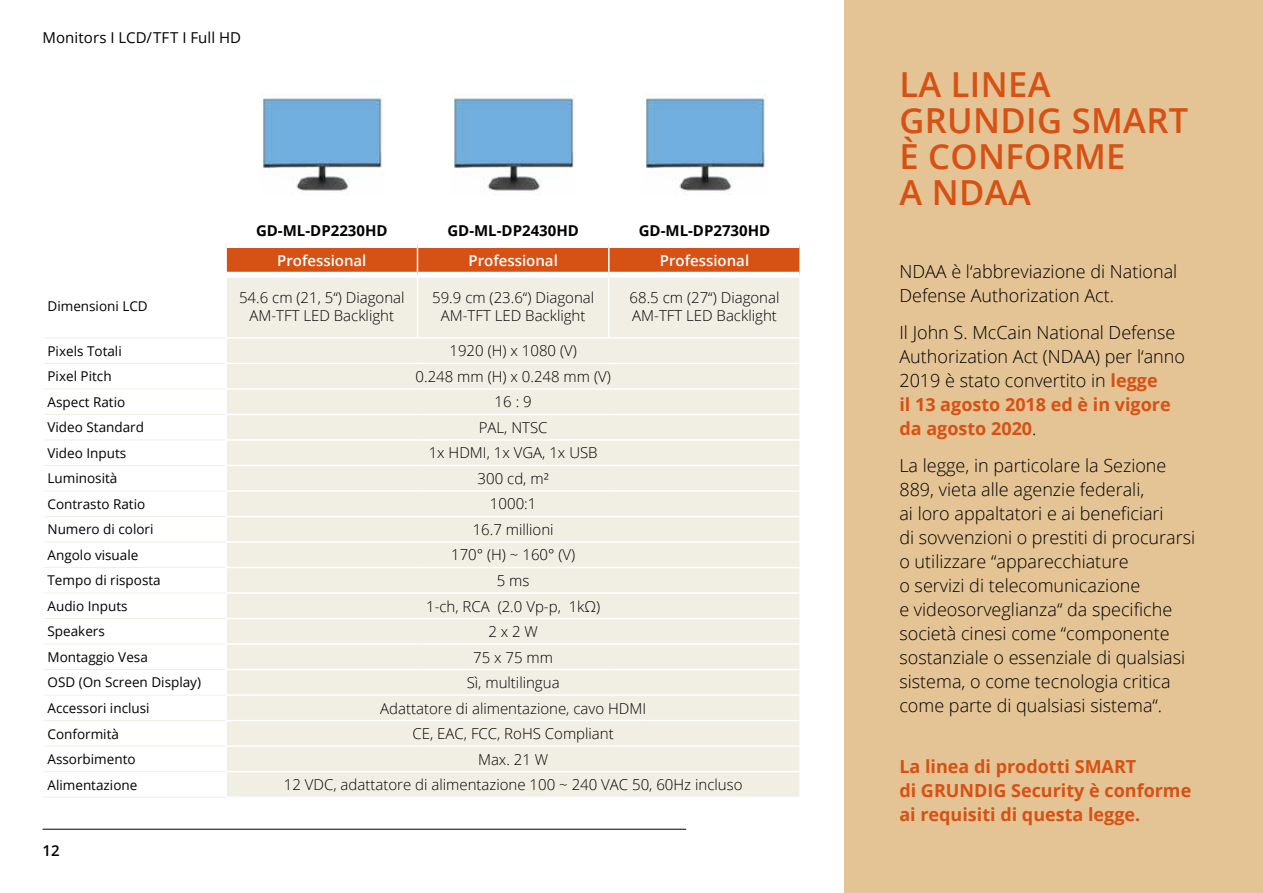
<style>
.page{position:relative;width:1263px;height:893px;background:#fff}
.page>*{position:absolute;margin:0;border:0;box-sizing:border-box;transform-origin:0 0}
.t1{font:600 34.5px/36px "Open Sans";letter-spacing:.01em;color:#d65114}
.t2{font:300 18px/24px "Open Sans";color:#000}
.t3{font:700 18px/24px "Open Sans";color:#d65114}
.t4{font:300 15px/18px "Open Sans";color:#000;text-align:center}
.t5{font:700 15px "Open Sans";color:#000}
.t6{font:600 15px "Open Sans";color:#fff}
.t7{font:15px "Open Sans";letter-spacing:.005em;color:#000}
.t8{font:600 15px "Open Sans";color:#000}
.t9{font:13.5px "Open Sans";color:#000}
.s1{font-weight:700;color:#d65114}
</style>
<div class="page">
<div style="left:227px;top:278px;width:572px;height:519px;background:#f1efe3"></div>
<svg style="left:44px;top:338px;width:181px;height:408px"></svg>
<hr style="left:43px;top:797px;width:183px;height:1px;background:#f1efe3">
<hr style="left:417px;top:278px;width:1px;height:59px;background:#fff">
<hr style="left:608px;top:278px;width:2px;height:59px;background:#fff">
<hr style="left:225px;top:337px;width:192px;height:2px;background:#fff">
<hr style="left:417px;top:337px;width:192px;height:2px;background:#fff">
<hr style="left:609px;top:337px;width:192px;height:2px;background:#fff">
<hr style="left:225px;top:363px;width:192px;height:1px;background:#fff">
<hr style="left:417px;top:363px;width:192px;height:1px;background:#fff">
<hr style="left:609px;top:363px;width:192px;height:1px;background:#fff">
<hr style="left:225px;top:388px;width:192px;height:2px;background:#fff">
<hr style="left:417px;top:388px;width:192px;height:2px;background:#fff">
<hr style="left:609px;top:388px;width:192px;height:2px;background:#fff">
<hr style="left:225px;top:414px;width:192px;height:1px;background:#fff">
<hr style="left:417px;top:414px;width:192px;height:1px;background:#fff">
<hr style="left:609px;top:414px;width:192px;height:1px;background:#fff">
<hr style="left:225px;top:439px;width:192px;height:2px;background:#fff">
<hr style="left:417px;top:439px;width:192px;height:2px;background:#fff">
<hr style="left:609px;top:439px;width:192px;height:2px;background:#fff">
<hr style="left:225px;top:465px;width:192px;height:1px;background:#fff">
<hr style="left:417px;top:465px;width:192px;height:1px;background:#fff">
<hr style="left:609px;top:465px;width:192px;height:1px;background:#fff">
<hr style="left:225px;top:490px;width:192px;height:2px;background:#fff">
<hr style="left:417px;top:490px;width:192px;height:2px;background:#fff">
<hr style="left:609px;top:490px;width:192px;height:2px;background:#fff">
<hr style="left:225px;top:516px;width:192px;height:1px;background:#fff">
<hr style="left:417px;top:516px;width:192px;height:1px;background:#fff">
<hr style="left:609px;top:516px;width:192px;height:1px;background:#fff">
<hr style="left:225px;top:541px;width:192px;height:2px;background:#fff">
<hr style="left:417px;top:541px;width:192px;height:2px;background:#fff">
<hr style="left:609px;top:541px;width:192px;height:2px;background:#fff">
<hr style="left:225px;top:567px;width:192px;height:1px;background:#fff">
<hr style="left:417px;top:567px;width:192px;height:1px;background:#fff">
<hr style="left:609px;top:567px;width:192px;height:1px;background:#fff">
<hr style="left:225px;top:592px;width:192px;height:2px;background:#fff">
<hr style="left:417px;top:592px;width:192px;height:2px;background:#fff">
<hr style="left:609px;top:592px;width:192px;height:2px;background:#fff">
<hr style="left:225px;top:618px;width:192px;height:1px;background:#fff">
<hr style="left:417px;top:618px;width:192px;height:1px;background:#fff">
<hr style="left:609px;top:618px;width:192px;height:1px;background:#fff">
<hr style="left:225px;top:643px;width:192px;height:2px;background:#fff">
<hr style="left:417px;top:643px;width:192px;height:2px;background:#fff">
<hr style="left:609px;top:643px;width:192px;height:2px;background:#fff">
<hr style="left:225px;top:669px;width:192px;height:1px;background:#fff">
<hr style="left:417px;top:669px;width:192px;height:1px;background:#fff">
<hr style="left:609px;top:669px;width:192px;height:1px;background:#fff">
<hr style="left:225px;top:694px;width:192px;height:2px;background:#fff">
<hr style="left:417px;top:694px;width:192px;height:2px;background:#fff">
<hr style="left:609px;top:694px;width:192px;height:2px;background:#fff">
<hr style="left:225px;top:720px;width:192px;height:1px;background:#fff">
<hr style="left:417px;top:720px;width:192px;height:1px;background:#fff">
<hr style="left:609px;top:720px;width:192px;height:1px;background:#fff">
<hr style="left:225px;top:745px;width:192px;height:2px;background:#fff">
<hr style="left:417px;top:745px;width:192px;height:2px;background:#fff">
<hr style="left:609px;top:745px;width:192px;height:2px;background:#fff">
<hr style="left:225px;top:771px;width:192px;height:1px;background:#fff">
<hr style="left:417px;top:771px;width:192px;height:1px;background:#fff">
<hr style="left:609px;top:771px;width:192px;height:1px;background:#fff">
<hr style="left:44px;top:337px;width:181px;height:1px;background:#f1efe3">
<hr style="left:44px;top:363px;width:181px;height:1px;background:#f1efe3">
<hr style="left:44px;top:389px;width:181px;height:1px;background:#f1efe3">
<hr style="left:44px;top:414px;width:181px;height:1px;background:#f1efe3">
<hr style="left:44px;top:440px;width:181px;height:1px;background:#f1efe3">
<hr style="left:44px;top:465px;width:181px;height:1px;background:#f1efe3">
<hr style="left:44px;top:491px;width:181px;height:1px;background:#f1efe3">
<hr style="left:44px;top:516px;width:181px;height:1px;background:#f1efe3">
<hr style="left:44px;top:542px;width:181px;height:1px;background:#f1efe3">
<hr style="left:44px;top:567px;width:181px;height:1px;background:#f1efe3">
<hr style="left:44px;top:593px;width:181px;height:1px;background:#f1efe3">
<hr style="left:44px;top:618px;width:181px;height:1px;background:#f1efe3">
<hr style="left:44px;top:644px;width:181px;height:1px;background:#f1efe3">
<hr style="left:44px;top:669px;width:181px;height:1px;background:#f1efe3">
<hr style="left:44px;top:695px;width:181px;height:1px;background:#f1efe3">
<hr style="left:44px;top:720px;width:181px;height:1px;background:#f1efe3">
<hr style="left:44px;top:746px;width:181px;height:1px;background:#f1efe3">
<hr style="left:44px;top:771px;width:181px;height:1px;background:#f1efe3">
<svg style="left:226px;top:245px;width:573px;height:30px;background:#db6631"></svg>
<hr style="left:608px;top:248px;width:2px;height:24px;background:#fff">
<div style="left:227px;top:272px;width:190px;height:6px;background:#fff"></div>
<div style="left:417px;top:272px;width:192px;height:6px;background:#fff"></div>
<div style="left:609px;top:272px;width:190px;height:6px;background:#fff"></div>
<img style="left:263px;top:93px;width:121px;height:102px">
<img style="left:454px;top:93px;width:122px;height:102px">
<img style="left:646px;top:93px;width:121px;height:102px">
<hr style="left:43px;top:829px;width:643px;height:1px;background:#000">
<div style="left:844px;top:0;width:419px;height:893px;background:#e4c394"></div>
<p class="t7" style="left:43px;top:27px;width:200px">Monitors I LCD/TFT I Full HD</p>
<p class="t5" style="left:256px;top:220px;width:133px">GD-ML-DP2230HD</p>
<p class="t5" style="left:447px;top:220px;width:133px">GD-ML-DP2430HD</p>
<p class="t5" style="left:639px;top:220px;width:133px">GD-ML-DP2730HD</p>
<p class="t6" style="left:277px;top:250px;width:91px">Professional</p>
<p class="t6" style="left:468px;top:250px;width:91px">Professional</p>
<p class="t6" style="left:660px;top:250px;width:91px">Professional</p>
<p class="t9" style="left:48px;top:297px;width:102px">Dimensioni LCD</p>
<p class="t4" style="left:239px;top:288px;width:167px">54.6 cm (21, 5“) Diagonal<br>AM-TFT LED Backlight</p>
<p class="t4" style="left:432px;top:288px;width:164px">59.9 cm (23.6“) Diagonal<br>AM-TFT LED Backlight</p>
<p class="t4" style="left:630px;top:288px;width:151px;text-align:left">68.5 cm (27“) Diagonal<br>AM-TFT LED Backlight</p>
<p class="t9" style="left:48px;top:342px;width:76px">Pixels Totali</p>
<p class="t4" style="left:449px;top:342px;width:129px">1920 (H) x 1080 (V)</p>
<p class="t9" style="left:48px;top:367px;width:66px">Pixel Pitch</p>
<p class="t4" style="left:416px;top:367px;width:197px">0.248 mm (H) x 0.248 mm (V)</p>
<p class="t9" style="left:48px;top:393px;width:79px">Aspect Ratio</p>
<p class="t4" style="left:495px;top:393px;width:39px">16 : 9</p>
<p class="t9" style="left:48px;top:418px;width:98px">Video Standard</p>
<p class="t4" style="left:479px;top:418px;width:70px">PAL, NTSC</p>
<p class="t9" style="left:48px;top:444px;width:80px">Video Inputs</p>
<p class="t4" style="left:429px;top:444px;width:171px">1x HDMI, 1x VGA, 1x USB</p>
<p class="t9" style="left:48px;top:469px;width:71px">Luminosità</p>
<p class="t4" style="left:478px;top:469px;width:73px">300 cd, m²</p>
<p class="t9" style="left:48px;top:495px;width:99px">Contrasto Ratio</p>
<p class="t4" style="left:490px;top:495px;width:48px">1000:1</p>
<p class="t9" style="left:48px;top:520px;width:108px">Numero di colori</p>
<p class="t4" style="left:473px;top:520px;width:82px">16.7 millioni</p>
<p class="t9" style="left:48px;top:546px;width:92px">Angolo visuale</p>
<p class="t4" style="left:451px;top:546px;width:126px">170° (H) ~ 160° (V)</p>
<p class="t9" style="left:48px;top:571px;width:115px">Tempo di risposta</p>
<p class="t4" style="left:497px;top:571px;width:34px">5 ms</p>
<p class="t9" style="left:48px;top:597px;width:82px">Audio Inputs</p>
<p class="t4" style="left:426px;top:597px;width:176px">1-ch, RCA (2.0 Vp-p, 1kΩ)</p>
<p class="t9" style="left:48px;top:622px;width:59px">Speakers</p>
<p class="t4" style="left:488px;top:622px;width:51px">2 x 2 W</p>
<p class="t9" style="left:48px;top:648px;width:102px">Montaggio Vesa</p>
<p class="t4" style="left:473px;top:648px;width:81px">75 x 75 mm</p>
<p class="t9" style="left:48px;top:673px;width:155px">OSD (On Screen Display)</p>
<p class="t4" style="left:467px;top:673px;width:94px">Sì, multilingua</p>
<p class="t9" style="left:48px;top:699px;width:104px">Accessori inclusi</p>
<p class="t4" style="left:380px;top:699px;width:267px">Adattatore di alimentazione, cavo HDMI</p>
<p class="t9" style="left:48px;top:724px;width:73px">Conformità</p>
<p class="t4" style="left:413px;top:724px;width:203px">CE, EAC, FCC, RoHS Compliant</p>
<p class="t9" style="left:48px;top:750px;width:90px">Assorbimento</p>
<p class="t4" style="left:478px;top:750px;width:72px">Max. 21 W</p>
<p class="t9" style="left:48px;top:775px;width:91px">Alimentazione</p>
<p class="t4" style="left:284px;top:775px;width:460px">12 VDC, adattatore di alimentazione 100 ~ 240 VAC 50, 60Hz incluso</p>
<p class="t8" style="left:43px;top:840px;width:19px">12</p>
<h1 class="t1" style="left:899px;top:66px;width:290px">LA LINEA<br>GRUNDIG SMART<br>È CONFORME<br>A NDAA</h1>
<p class="t2" style="left:899px;top:259px;width:279px">NDAA è l‘abbreviazione di National<br>Defense Authorization Act.</p>
<p class="t2" style="left:899px;top:320px;width:287px">Il John S. McCain National Defense<br>Authorization Act (NDAA) per l‘anno<br>2019 è stato convertito in <span class="s1">legge<br>il 13 agosto 2018 ed è in vigore da agosto 2020</span>.</p>
<p class="t2" style="left:899px;top:453px;width:297px">La legge, in particolare la Sezione 889, vieta alle agenzie federali,<br>ai loro appaltatori e ai beneficiari<br>di sovvenzioni o prestiti di procurarsi o utilizzare “apparecchiature<br>o servizi di telecomunicazione<br>e videosorveglianza“ da specifiche società cinesi come “componente sostanziale o essenziale di qualsiasi sistema, o come tecnologia critica come parte di qualsiasi sistema“.</p>
<p class="t3" style="left:899px;top:754px;width:293px">La linea di prodotti SMART<br>di GRUNDIG Security è conforme ai requisiti di questa legge.</p>
</div>
